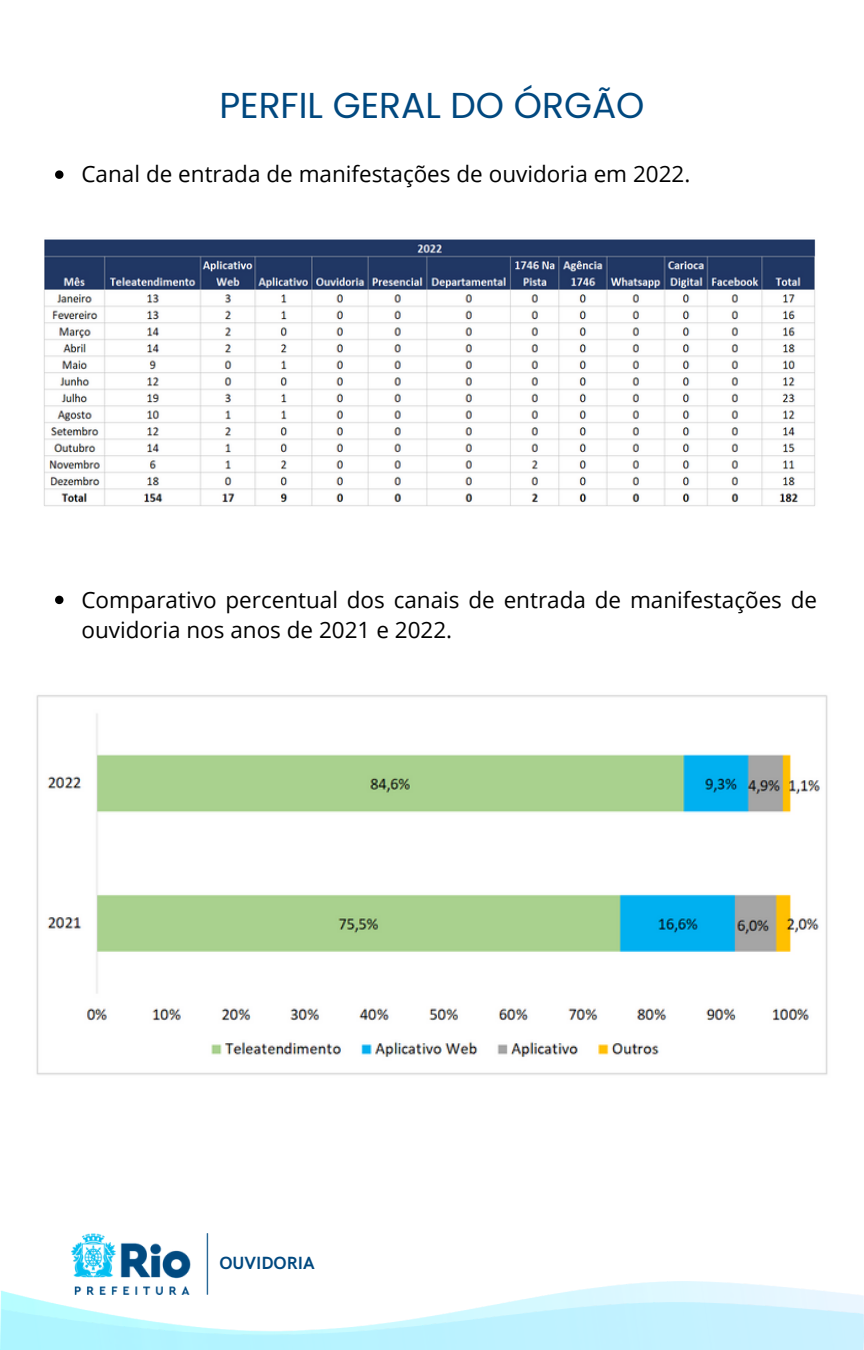
<style>
.page{position:relative;width:864px;height:1350px;background:#fff}
.page>*{position:absolute;margin:0;border:0;box-sizing:border-box;transform-origin:0 0}
.t1{font:36px "Poppins";color:#00487f}
.t2{font:22.5px/30.4px "Open Sans";color:#000}
.t3{font:700 17.78px "HK Grotesk";color:#00487f}
</style>
<div class="page">
<img style="left:71px;top:1234px;width:138px;height:48px">
<img style="left:0;top:1282px;width:863px;height:20px">
<svg style="left:55px;top:170px;width:8px;height:9px"></svg>
<svg style="left:55px;top:596px;width:8px;height:8px"></svg>
<img style="left:44px;top:239px;width:772px;height:267px">
<img style="left:36px;top:695px;width:792px;height:380px">
<h1 class="t1" style="left:219px;top:80px;width:427px">PERFIL GERAL DO ÓRGÃO</h1>
<p class="t2" style="left:81px;top:158px;width:611px">Canal de entrada de manifestações de ouvidoria em 2022.</p>
<p class="t2" style="left:81px;top:584px;width:737px">Comparativo percentual dos canais de entrada de manifestações de ouvidoria nos anos de 2021 e 2022.</p>
<p class="t3" style="left:219px;top:1253px;width:97px">OUVIDORIA</p>
</div>
